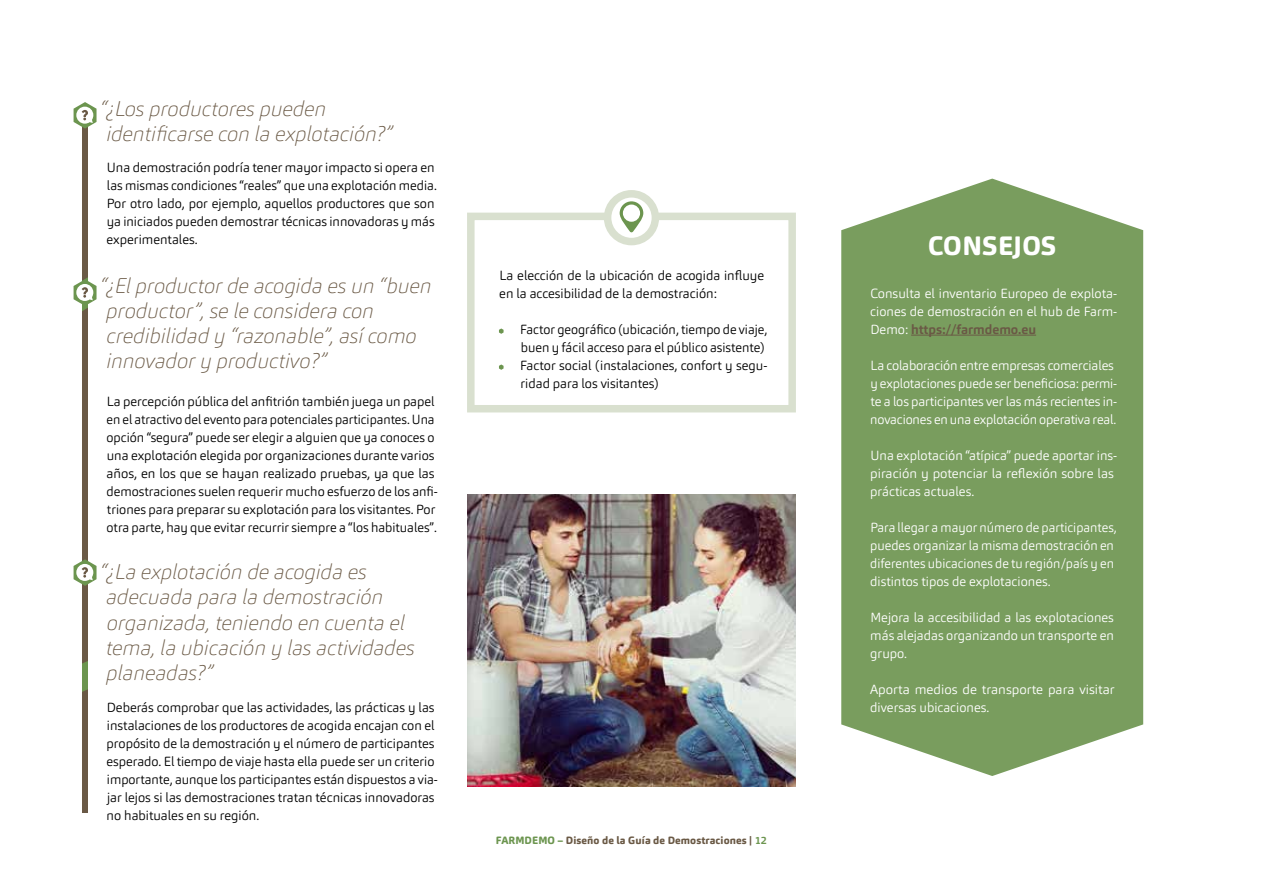
<style>
.page{position:relative;width:1263px;height:893px;background:#fff}
.page>*{position:absolute;margin:0;border:0;box-sizing:border-box;transform-origin:0 0}
.t1{font:800 26.25px "Carnas";letter-spacing:.01em;color:#fff}
.t2{font:italic 100 21px/25.2px "Carnas";color:#6a5945}
.t3{font:300 13.2px/18px "Carnas";color:#000}
.t4{font:300 13.2px/18px "Carnas";color:#fff}
.t5{font:800 10.5px "Carnas";letter-spacing:.01em;color:#6a5945}
.s1{color:#6c954f}
.s2{font-weight:700;color:#6c954f}
.s3{font-weight:700;color:#6a5945}
</style>
<div class="page">
<svg style="left:841px;top:179px;width:302px;height:597px;background:#84a56b"></svg>
<div style="left:467px;top:213px;width:329px;height:199px;border:8px solid #d9e0cf"></div>
<svg style="left:499px;top:328px;width:5px;height:6px"></svg>
<svg style="left:499px;top:364px;width:5px;height:6px"></svg>
<hr style="left:911px;top:335px;width:125px;height:1px;background:#6a5945">
<svg style="left:74px;top:102px;width:23px;height:710px"></svg>
<svg style="left:608px;top:194px;width:47px;height:48px"></svg>
<div style="left:604px;top:190px;width:55px;height:55px;border:8px solid #d9e0cf;border-radius:50%"></div>
<svg style="left:620px;top:201px;width:23px;height:32px"></svg>
<img style="left:467px;top:494px;width:329px;height:293px">
<h2 class="t2" style="left:100px;top:95px;width:294px">“¿Los productores pueden identificarse con la explotación?”</h2>
<p class="t3" style="left:107px;top:158px;width:332px">Una demostración podría tener mayor impacto si opera en las mismas condiciones “reales” que una explotación media.<br>Por otro lado, por ejemplo, aquellos productores que son ya iniciados pueden demostrar técnicas innovadoras y más experimentales.</p>
<h2 class="t2" style="left:100px;top:273px;width:333px">“¿El productor de acogida es un “buen productor”, se le considera con credibilidad y “razonable”, así como innovador y productivo?”</h2>
<p class="t3" style="left:107px;top:392px;width:333px">La percepción pública del anfitrión también juega un papel en el atractivo del evento para potenciales participantes. Una opción “segura” puede ser elegir a alguien que ya conoces o una explotación elegida por organizaciones durante varios años, en los que se hayan realizado pruebas, ya que las demostraciones suelen requerir mucho esfuerzo de los anfi&shy;triones para preparar su explotación para los visitantes. Por otra parte, hay que evitar recurrir siempre a “los habituales”.</p>
<h2 class="t2" style="left:100px;top:559px;width:316px">“¿La explotación de acogida es adecuada para la demostración organizada, teniendo en cuenta el tema, la ubicación y las actividades planeadas?”</h2>
<p class="t3" style="left:107px;top:698px;width:333px">Deberás comprobar que las actividades, las prácticas y las instalaciones de los productores de acogida encajan con el propósito de la demostración y el número de participantes esperado. El tiempo de viaje hasta ella puede ser un criterio importante, aunque los participantes están dispuestos a via&shy;jar lejos si las demostraciones tratan técnicas innovadoras no habituales en su región.</p>
<p class="t3" style="left:499px;top:266px;width:266px">La elección de la ubicación de acogida influye en la accesibilidad de la demostración:</p>
<p class="t3" style="left:520px;top:320px;width:249px">Factor geográfico (ubicación, tiempo de viaje, buen y fácil acceso para el público asistente)<br>Factor social (instalaciones, confort y segu&shy;ridad para los visitantes)</p>
<p class="t5" style="left:496px;top:833px;width:273px"><span class="s1">FARMDEMO –</span> Diseño de la Guía de Demostraciones | <span class="s2">12</span></p>
<h1 class="t1" style="left:928px;top:228px;width:130px">CONSEJOS</h1>
<p class="t4" style="left:870px;top:284px;width:249px;text-align:justify">Consulta el inventario Europeo de explota&shy;ciones de demostración en el hub de Farm-Demo: <span class="s3">https://farmdemo.eu</span></p>
<p class="t4" style="left:870px;top:356px;width:248px">La colaboración entre empresas comerciales y explotaciones puede ser beneficiosa: permi&shy;te a los participantes ver las más recientes in&shy;novaciones en una explotación operativa real.</p>
<p class="t4" style="left:870px;top:446px;width:248px">Una explotación “atípica” puede aportar ins&shy;piración y potenciar la reflexión sobre las prácticas actuales.</p>
<p class="t4" style="left:870px;top:518px;width:248px">Para llegar a mayor número de participantes, puedes organizar la misma demostración en diferentes ubicaciones de tu región/país y en distintos tipos de explotaciones.</p>
<p class="t4" style="left:870px;top:608px;width:245px;text-align:justify">Mejora la accesibilidad a las explotaciones más alejadas organizando un transporte en grupo.</p>
<p class="t4" style="left:870px;top:680px;width:246px">Aporta medios de transporte para visitar diversas ubicaciones.</p>
</div>
